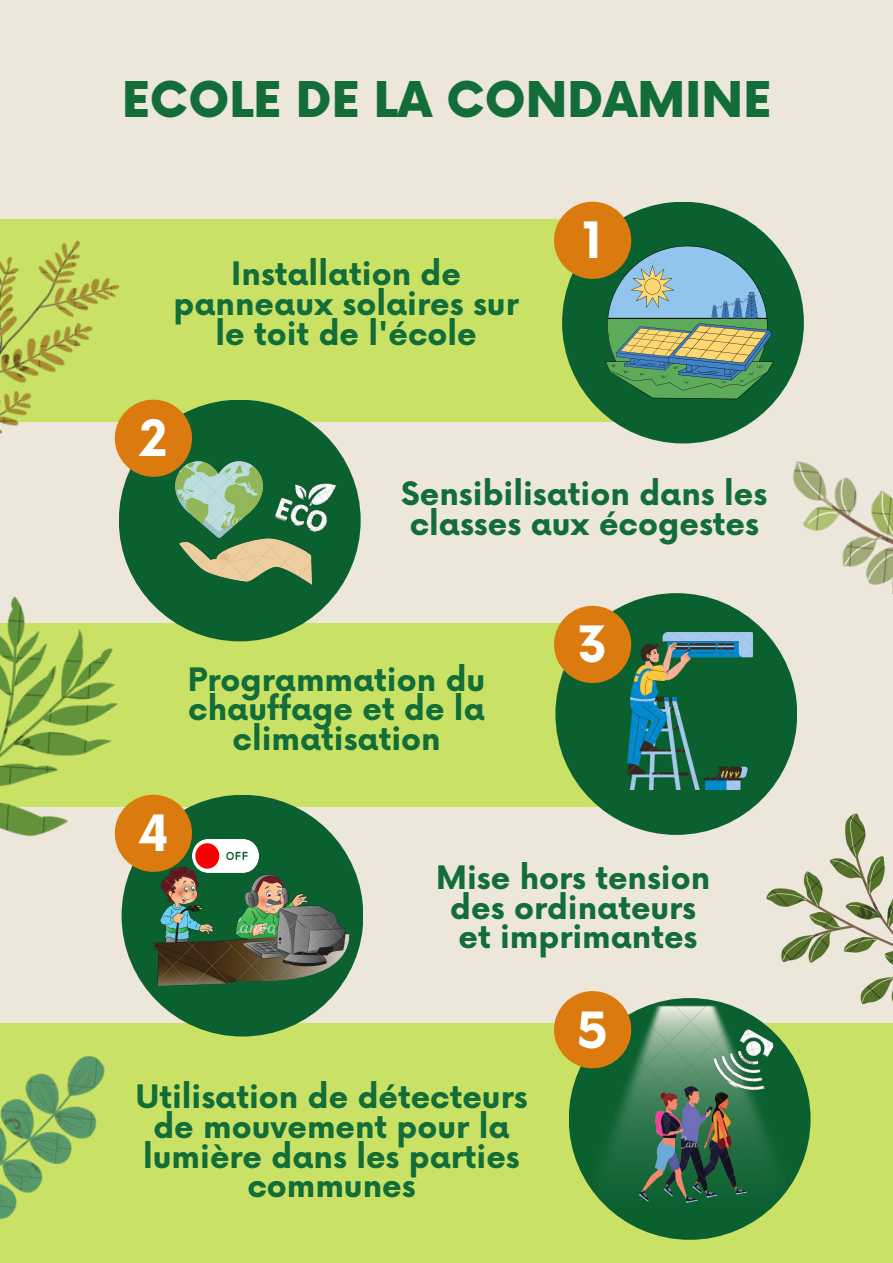
<style>
.page{position:relative;width:893px;height:1263px;background:#ece6db}
.page>*{position:absolute;margin:0;border:0;box-sizing:border-box;transform-origin:0 0}
.t1{font:700 48.75px "Now";color:#fff}
.t2{font:900 48px "Now";color:#126d39}
.t3{font:700 31.5px/29.8px "Now";color:#126d39;text-align:center}
</style>
<div class="page">
<div style="left:0;top:1024px;width:893px;height:239px;background:#c9e265"></div>
<div style="left:569px;top:998px;width:241px;height:242px;background:#0b6030;border-radius:50%"></div>
<div style="left:0;top:219px;width:727px;height:203px;background:#c9e265"></div>
<div style="left:0;top:623px;width:637px;height:183px;background:#c9e265"></div>
<div style="left:555px;top:593px;width:242px;height:242px;background:#0b6030;border-radius:50%"></div>
<div style="left:122px;top:795px;width:241px;height:241px;background:#0b6030;border-radius:50%"></div>
<div style="left:562px;top:202px;width:242px;height:241px;background:#0b6030;border-radius:50%"></div>
<div style="left:554px;top:202px;width:77px;height:77px;background:#db7b0f;border-radius:50%"></div>
<div style="left:554px;top:606px;width:77px;height:77px;background:#db7b0f;border-radius:50%"></div>
<div style="left:115px;top:795px;width:77px;height:77px;background:#db7b0f;border-radius:50%"></div>
<div style="left:554px;top:991px;width:77px;height:77px;background:#db7b0f;border-radius:50%"></div>
<div style="left:119px;top:400px;width:242px;height:241px;background:#0b6030;border-radius:50%"></div>
<div style="left:115px;top:400px;width:77px;height:77px;background:#db7b0f;border-radius:50%"></div>
<img style="left:0;top:1055px;width:105px;height:165px">
<img style="left:0;top:567px;width:178px;height:328px">
<img style="left:0;top:240px;width:138px;height:248px">
<img style="left:766px;top:813px;width:127px;height:192px">
<img style="left:767px;top:355px;width:126px;height:322px">
<svg style="left:605px;top:246px;width:169px;height:153px"></svg>
<img style="left:173px;top:456px;width:139px;height:128px">
<img style="left:274px;top:470px;width:63px;height:64px">
<img style="left:627px;top:632px;width:125px;height:157px">
<img style="left:192px;top:840px;width:67px;height:27px">
<img style="left:579px;top:1005px;width:221px;height:209px">
<img style="left:639px;top:1085px;width:107px;height:117px">
<img style="left:706px;top:1021px;width:80px;height:79px">
<img style="left:153px;top:867px;width:197px;height:118px">
<p class="t2" style="left:122px;top:74px;width:651px">ECOLE DE LA CONDAMINE</p>
<p class="t3" style="left:174px;top:261px;width:346px">Installation de panneaux solaires sur le toit de l'école</p>
<p class="t1" style="left:582px;top:214px;width:22px">1</p>
<p class="t1" style="left:139px;top:412px;width:29px">2</p>
<p class="t3" style="left:401px;top:481px;width:367px;text-align:left">Sensibilisation dans les classes aux écogestes</p>
<p class="t3" style="left:188px;top:666px;width:299px">Programmation du chauffage et de la climatisation</p>
<p class="t1" style="left:577px;top:618px;width:31px">3</p>
<p class="t1" style="left:138px;top:807px;width:33px">4</p>
<p class="t3" style="left:436px;top:864px;width:276px">Mise hors tension</p>
<p class="t3" style="left:450px;top:894px;width:247px">des ordinateurs</p>
<p class="t3" style="left:458px;top:924px;width:240px">et imprimantes</p>
<p class="t1" style="left:577px;top:1004px;width:33px">5</p>
<p class="t3" style="left:135px;top:1083px;width:394px">Utilisation de détecteurs de mouvement pour la lumière dans les parties communes</p>
</div>
